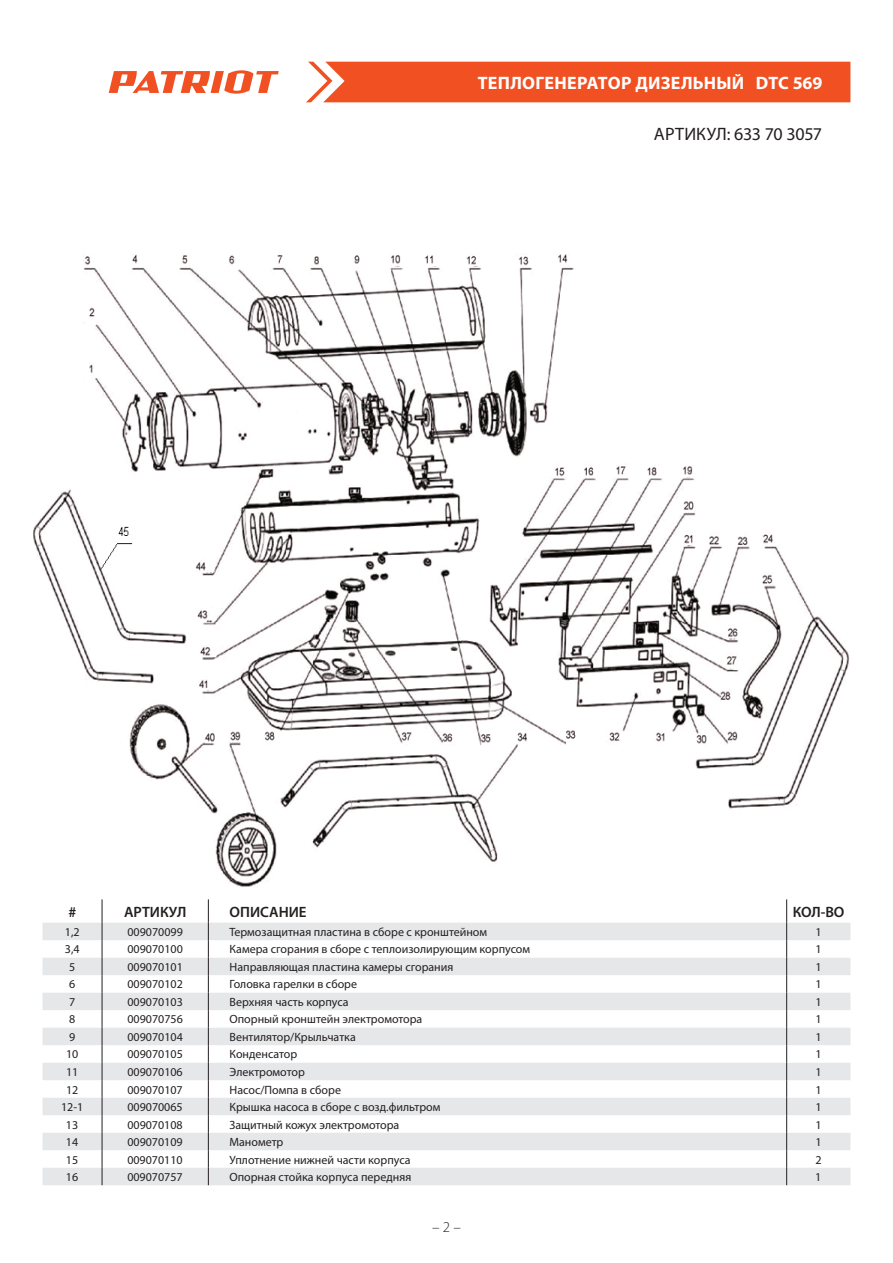
<style>
.page{position:relative;width:893px;height:1263px;background:#fff}
.page>*{position:absolute;margin:0;border:0;box-sizing:border-box;transform-origin:0 0}
.t1{font:700 18px "Myriad Pro";letter-spacing:.015em;color:#fff}
.t2{font:18px "Myriad Pro";letter-spacing:-.01em;color:#231f20}
.t3{font:600 15px "Myriad Pro";color:#231f20}
.t4{font:300 15px "Myriad Pro";color:#231f20}
.t5{font:12px "Myriad Pro";color:#231f20}
</style>
<div class="page">
<div style="left:306px;top:62px;width:544px;height:40px;background:#f15122"></div>
<svg style="left:109px;top:70px;width:170px;height:24px"></svg>
<svg style="left:43px;top:923px;width:807px;height:262px;fill:#e6e7e9"></svg>
<svg style="left:102px;top:899px;width:1px;height:286px"></svg>
<svg style="left:208px;top:899px;width:1px;height:286px"></svg>
<svg style="left:786px;top:899px;width:1px;height:286px"></svg>
<img style="left:33px;top:254px;width:817px;height:633px">
<h1 class="t1" style="left:478px;top:71px;width:346px">Теплогенератор дизельный DTC 569</h1>
<h1 class="t2" style="left:654px;top:123px;width:170px">АРТИКУЛ: 633 70 3057</h1>
<p class="t3" style="left:68px;top:902px;width:9px">#</p>
<p class="t3" style="left:124px;top:902px;width:64px">АРТИКУЛ</p>
<p class="t3" style="left:230px;top:902px;width:78px">ОПИСАНИЕ</p>
<p class="t3" style="left:793px;top:902px;width:53px">КОЛ-ВО</p>
<p class="t5" style="left:65px;top:924px;width:16px">1,2</p>
<p class="t5" style="left:127px;top:924px;width:57px">009070099</p>
<p class="t5" style="left:230px;top:924px;width:259px">Термозащитная пластина в сборе с кронштейном</p>
<p class="t5" style="left:815px;top:924px;width:8px">1</p>
<p class="t5" style="left:65px;top:942px;width:16px">3,4</p>
<p class="t5" style="left:127px;top:942px;width:57px">009070100</p>
<p class="t5" style="left:230px;top:942px;width:302px">Камера сгорания в сборе с теплоизолирующим корпусом</p>
<p class="t5" style="left:815px;top:942px;width:8px">1</p>
<p class="t5" style="left:69px;top:959px;width:8px">5</p>
<p class="t5" style="left:127px;top:959px;width:57px">009070101</p>
<p class="t5" style="left:230px;top:959px;width:225px">Направляющая пластина камеры сгорания</p>
<p class="t5" style="left:815px;top:959px;width:8px">1</p>
<p class="t5" style="left:69px;top:977px;width:8px">6</p>
<p class="t5" style="left:127px;top:977px;width:57px">009070102</p>
<p class="t5" style="left:230px;top:977px;width:129px">Головка гарелки в сборе</p>
<p class="t5" style="left:815px;top:977px;width:8px">1</p>
<p class="t5" style="left:69px;top:994px;width:8px">7</p>
<p class="t5" style="left:127px;top:994px;width:57px">009070103</p>
<p class="t5" style="left:230px;top:994px;width:121px">Верхняя часть корпуса</p>
<p class="t5" style="left:815px;top:994px;width:8px">1</p>
<p class="t5" style="left:69px;top:1012px;width:8px">8</p>
<p class="t5" style="left:127px;top:1012px;width:57px">009070756</p>
<p class="t5" style="left:230px;top:1012px;width:194px">Опорный кронштейн электромотора</p>
<p class="t5" style="left:815px;top:1012px;width:8px">1</p>
<p class="t5" style="left:69px;top:1029px;width:8px">9</p>
<p class="t5" style="left:127px;top:1029px;width:57px">009070104</p>
<p class="t5" style="left:230px;top:1029px;width:128px">Вентилятор/Крыльчатка</p>
<p class="t5" style="left:815px;top:1029px;width:8px">1</p>
<p class="t5" style="left:66px;top:1047px;width:14px">10</p>
<p class="t5" style="left:127px;top:1047px;width:57px">009070105</p>
<p class="t5" style="left:230px;top:1047px;width:69px">Конденсатор</p>
<p class="t5" style="left:815px;top:1047px;width:8px">1</p>
<p class="t5" style="left:66px;top:1064px;width:14px">11</p>
<p class="t5" style="left:127px;top:1064px;width:57px">009070106</p>
<p class="t5" style="left:230px;top:1064px;width:77px">Электромотор</p>
<p class="t5" style="left:815px;top:1064px;width:8px">1</p>
<p class="t5" style="left:66px;top:1082px;width:14px">12</p>
<p class="t5" style="left:127px;top:1082px;width:57px">009070107</p>
<p class="t5" style="left:229px;top:1082px;width:113px">Насос/Помпа в сборе</p>
<p class="t5" style="left:815px;top:1082px;width:8px">1</p>
<p class="t5" style="left:61px;top:1099px;width:24px">12-1</p>
<p class="t5" style="left:127px;top:1099px;width:57px">009070065</p>
<p class="t5" style="left:229px;top:1099px;width:212px">Крышка насоса в сборе с возд.фильтром</p>
<p class="t5" style="left:815px;top:1099px;width:8px">1</p>
<p class="t5" style="left:66px;top:1117px;width:14px">13</p>
<p class="t5" style="left:127px;top:1117px;width:57px">009070108</p>
<p class="t5" style="left:229px;top:1117px;width:171px">Защитный кожух электромотора</p>
<p class="t5" style="left:815px;top:1117px;width:8px">1</p>
<p class="t5" style="left:66px;top:1134px;width:14px">14</p>
<p class="t5" style="left:127px;top:1134px;width:57px">009070109</p>
<p class="t5" style="left:229px;top:1134px;width:55px">Манометр</p>
<p class="t5" style="left:815px;top:1134px;width:8px">1</p>
<p class="t5" style="left:66px;top:1152px;width:14px">15</p>
<p class="t5" style="left:127px;top:1152px;width:57px">009070110</p>
<p class="t5" style="left:229px;top:1152px;width:183px">Уплотнение нижней части корпуса</p>
<p class="t5" style="left:815px;top:1152px;width:8px">2</p>
<p class="t5" style="left:66px;top:1169px;width:14px">16</p>
<p class="t5" style="left:127px;top:1169px;width:57px">009070757</p>
<p class="t5" style="left:229px;top:1169px;width:183px">Опорная стойка корпуса передняя</p>
<p class="t5" style="left:815px;top:1169px;width:8px">1</p>
<p class="t4" style="left:432px;top:1218px;width:30px">– 2 –</p>
</div>
